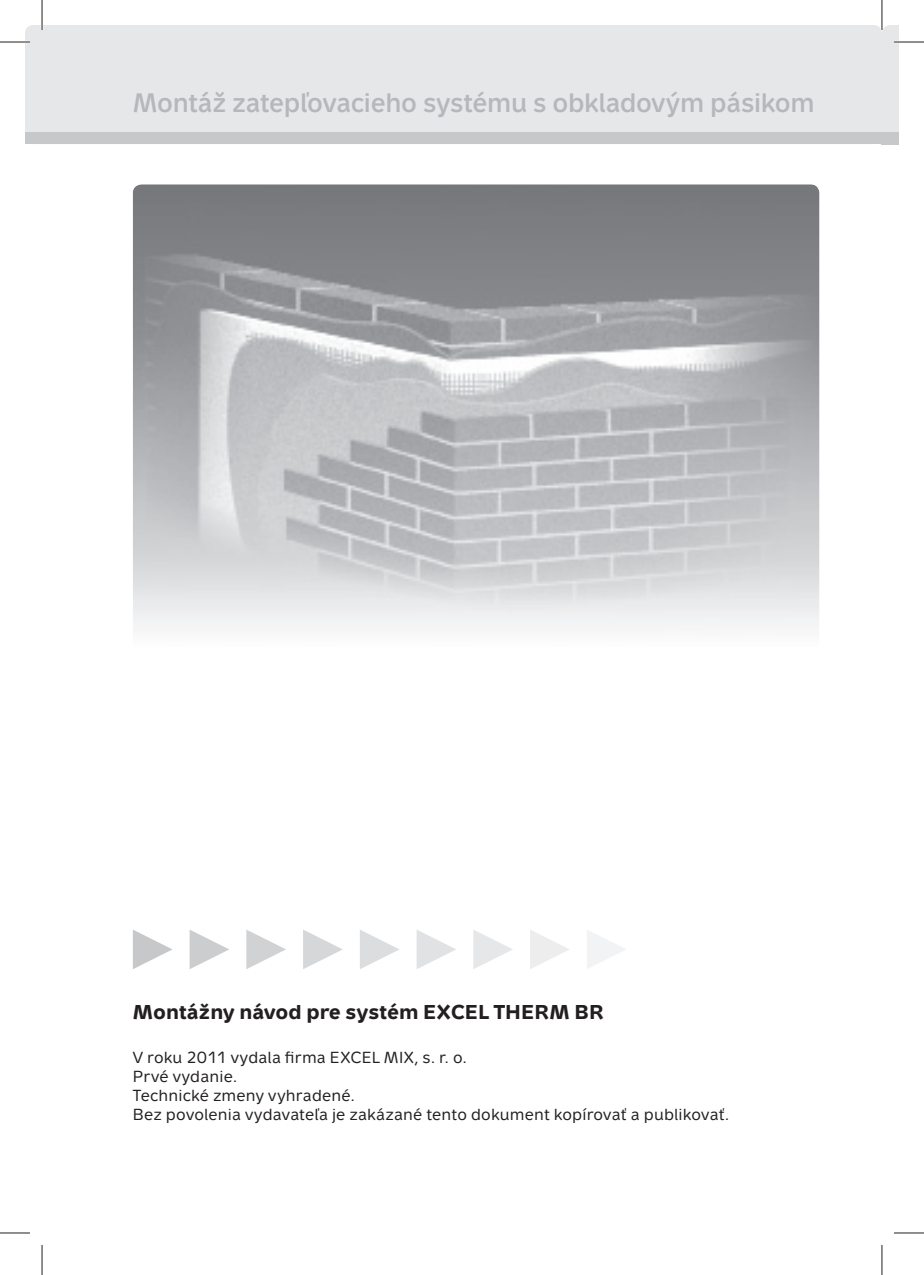
<style>
.page{position:relative;width:924px;height:1275px;background:#fff}
.page>*{position:absolute;margin:0;border:0;box-sizing:border-box;transform-origin:0 0}
.t1{font:700 26.6px "Metron Light Pro";letter-spacing:-.01em;color:#b6b7bb;scale:.96 1}
.t2{font:700 20px "Metron Text Pro";letter-spacing:.005em;color:#231f20}
.t3{font:16px/19.2px "Metron Text Pro";letter-spacing:.01em;color:#231f20}
</style>
<div class="page">
<div style="left:25px;top:25px;width:856px;height:119px;background:#e6e7e9;border-radius:9px"></div>
<div style="left:881px;top:25px;width:17px;height:108px;background:#e6e7e9"></div>
<div style="left:25px;top:133px;width:856px;height:11px;background:#c7c8ca"></div>
<div style="left:881px;top:133px;width:17px;height:11px;background:#c7c8ca"></div>
<svg style="left:133px;top:930px;width:39px;height:39px"></svg>
<svg style="left:189px;top:930px;width:40px;height:39px"></svg>
<svg style="left:246px;top:930px;width:40px;height:39px"></svg>
<svg style="left:303px;top:930px;width:39px;height:39px"></svg>
<svg style="left:360px;top:930px;width:39px;height:39px"></svg>
<svg style="left:416px;top:930px;width:40px;height:39px"></svg>
<svg style="left:473px;top:930px;width:40px;height:39px"></svg>
<svg style="left:530px;top:930px;width:39px;height:39px"></svg>
<svg style="left:587px;top:930px;width:39px;height:39px"></svg>
<img style="left:133px;top:184px;width:686px;height:627px;border-radius:9px">
<hr style="left:0;top:41px;width:30px;height:2px;background:#fff">
<hr style="left:893px;top:41px;width:30px;height:2px;background:#fff">
<hr style="left:41px;top:0;width:2px;height:30px;background:#fff">
<hr style="left:0;top:42px;width:30px;height:1px;background:#231f20">
<hr style="left:893px;top:42px;width:30px;height:1px;background:#231f20">
<hr style="left:0;top:1232px;width:30px;height:1px;background:#231f20">
<hr style="left:893px;top:1232px;width:30px;height:1px;background:#231f20">
<hr style="left:42px;top:0;width:1px;height:30px;background:#231f20">
<hr style="left:42px;top:1245px;width:1px;height:30px;background:#231f20">
<hr style="left:881px;top:0;width:1px;height:30px;background:#231f20">
<hr style="left:881px;top:1245px;width:1px;height:30px;background:#231f20">
<h1 class="t1" style="left:133px;top:93px;width:711px">Montáž zatepľovacieho systému s obkladovým pásikom</h1>
<p class="t2" style="left:133px;top:1005px;width:472px">Montážny návod pre systém EXCEL THERM BR</p>
<p class="t3" style="left:133px;top:1048px;width:597px">V roku 2011 vydala firma EXCEL MIX, s. r. o.<br>Prvé vydanie.<br>Technické zmeny vyhradené.<br>Bez povolenia vydavateľa je zakázané tento dokument kopírovať a publikovať.</p>
</div>
